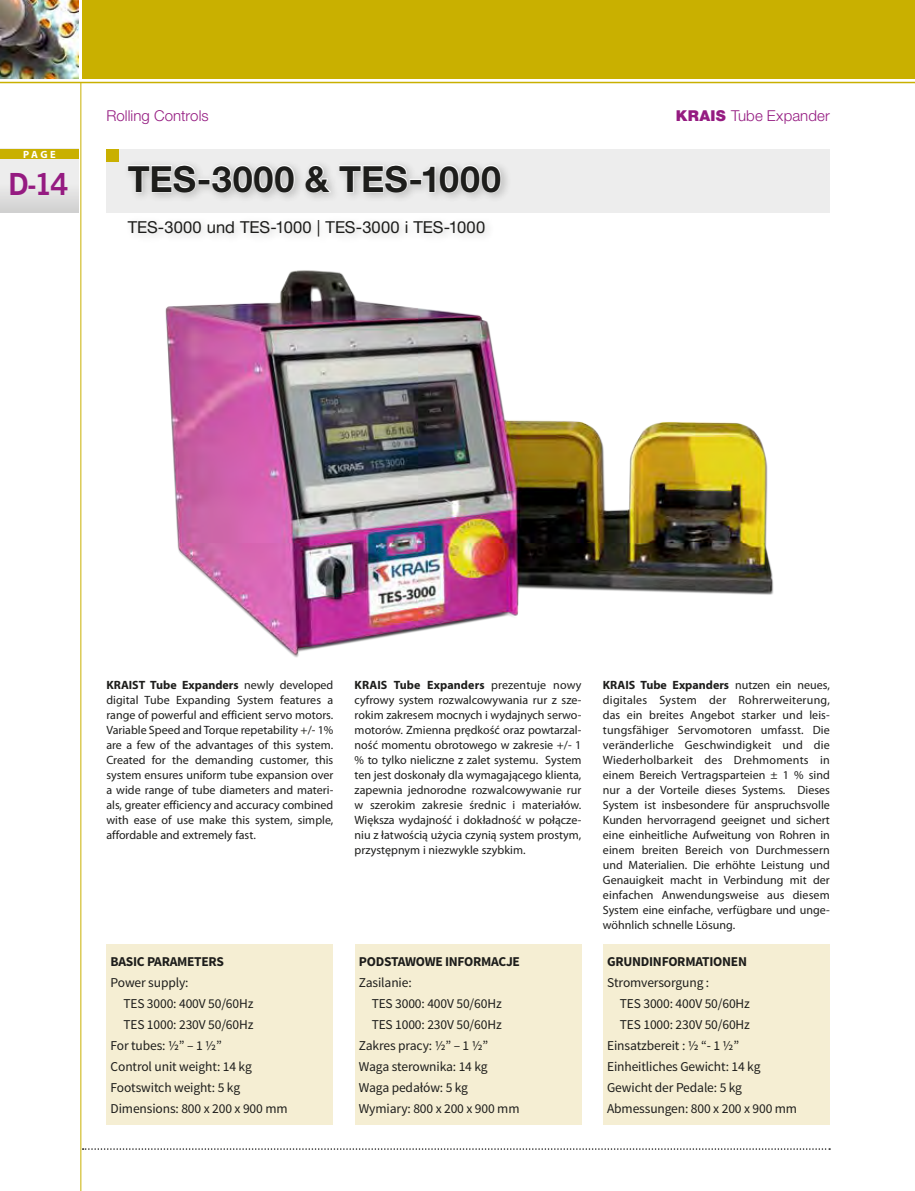
<style>
.page{position:relative;width:915px;height:1191px;background:#fff}
.page>*{position:absolute;margin:0;border:0;box-sizing:border-box;transform-origin:0 0}
.t1{font:700 36px "Helvetica Neue LT Pro";letter-spacing:.01em;color:#1d1d1b}
.t2{font:700 30px "News Goth EU";color:#951b81}
.t3{font:16.5px "Helvetica Neue LT Pro";color:#1d1d1b}
.t4{font:300 15px "Helvetica Neue LT Pro";letter-spacing:.005em;color:#951b81}
.t5{font:13.5px "Source Sans Pro";letter-spacing:-.01em;color:#1d1d1b}
.t6{font:700 13.5px "Source Sans Pro";letter-spacing:-.02em;color:#1d1d1b}
.t7{font:12px/15px "Myriad Pro";color:#1d1d1b;text-align:justify}
.t8{font:700 10.5px "Myriad Pro";color:#fff}
.s1{font-weight:900}
.s2{font-weight:700}
</style>
<div class="page">
<svg style="left:83px;top:1148px;width:746px;height:1px"></svg>
<div style="left:106px;top:149px;width:723px;height:64px;background:#ededed"></div>
<svg style="left:0;top:158px;width:79px;height:55px;background:#e4e3e0"></svg>
<div style="left:83px;top:0;width:831px;height:79px;background:#c9b000"></div>
<img style="left:0;top:0;width:79px;height:79px">
<div style="left:0;top:149px;width:79px;height:9px;background:#c9b000"></div>
<div style="left:106px;top:149px;width:13px;height:13px;background:#c9b000"></div>
<hr style="left:80px;top:82px;width:1px;height:1109px;background:#c9b000">
<hr style="left:0;top:82px;width:914px;height:1px;background:#c9b000">
<img style="left:165px;top:270px;width:609px;height:388px">
<div style="left:123px;top:159px;width:389px;height:87px;background:#1d1d1b;opacity:.25"></div>
<svg style="left:127px;top:164px;width:70px;height:30px"></svg>
<div style="left:198px;top:179px;width:12px;height:6px;border:2px solid #fff"></div>
<svg style="left:211px;top:164px;width:84px;height:30px"></svg>
<svg style="left:304px;top:164px;width:104px;height:30px"></svg>
<div style="left:409px;top:179px;width:13px;height:6px;border:2px solid #fff"></div>
<svg style="left:421px;top:164px;width:80px;height:30px"></svg>
<div style="left:106px;top:944px;width:227px;height:180px;background:#f5eed3"></div>
<div style="left:354px;top:944px;width:227px;height:180px;background:#f5eed3"></div>
<div style="left:602px;top:944px;width:227px;height:180px;background:#f5eed3"></div>
<p class="t8" style="left:23px;top:147px;width:34px">PAGE</p>
<h2 class="t2" style="left:8px;top:165px;width:62px">D-14</h2>
<p class="t4" style="left:106px;top:106px;width:104px">Rolling Controls</p>
<p class="t4" style="left:675px;top:106px;width:156px"><span class="s1">KRAIS</span> Tube Expander</p>
<h1 class="t1" style="left:128px;top:156px;width:375px">TES-3000 &amp; TES-1000</h1>
<h3 class="t3" style="left:128px;top:217px;width:359px">TES-3000 und TES-1000 | TES-3000 i TES-1000</h3>
<p class="t7" style="left:106px;top:677px;width:228px"><span class="s2">KRAIST Tube Expanders</span> newly developed digital Tube Expanding System features a range of powerful and efficient servo motors.<br>Variable Speed and Torque repetability +/- 1% are a few of the advantages of this system.<br>Created for the demanding customer, this system ensures uniform tube expansion over a wide range of tube diameters and materi&shy;als, greater efficiency and accuracy combined with ease of use make this system, simple, affordable and extremely fast.</p>
<p class="t7" style="left:602px;top:677px;width:228px"><span class="s2">KRAIS Tube Expanders</span> nutzen ein neues, digitales System der Rohrerweiterung, das ein breites Angebot starker und leis&shy;tungsfähiger Servomotoren umfasst. Die veränderliche Geschwindigkeit und die Wiederholbarkeit des Drehmoments in einem Bereich Vertragsparteien ± 1 % sind nur a der Vorteile dieses Systems. Dieses System ist insbesondere für anspruchsvolle Kunden hervorragend geeignet und sichert eine einheitliche Aufweitung von Rohren in einem breiten Bereich von Durchmessern und Materialien. Die erhöhte Leistung und Genauigkeit macht in Verbindung mit der einfachen Anwendungsweise aus diesem System eine einfache, verfügbare und unge&shy;wöhnlich schnelle Lösung.</p>
<p class="t7" style="left:354px;top:677px;width:228px"><span class="s2">KRAIS Tube Expanders</span> prezentuje nowy cyfrowy system rozwalcowywania rur z sze&shy;rokim zakresem mocnych i wydajnych serwo&shy;motorów. Zmienna prędkość oraz powtarzal&shy;ność momentu obrotowego w zakresie +/- 1 % to tylko nieliczne z zalet systemu. System ten jest doskonały dla wymagającego klienta, zapewnia jednorodne rozwalcowywanie rur w szerokim zakresie średnic i materiałów.<br>Większa wydajność i dokładność w połącze&shy;niu z łatwością użycia czynią system prostym, przystępnym i niezwykle szybkim.</p>
<p class="t6" style="left:111px;top:952px;width:115px">BASIC PARAMETERS</p>
<p class="t5" style="left:111px;top:974px;width:79px">Power supply:</p>
<p class="t5" style="left:123px;top:995px;width:131px">TES 3000: 400V 50/60Hz</p>
<p class="t5" style="left:123px;top:1016px;width:131px">TES 1000: 230V 50/60Hz</p>
<p class="t5" style="left:111px;top:1037px;width:113px">For tubes: ½” – 1 ½”</p>
<p class="t5" style="left:111px;top:1058px;width:143px">Control unit weight: 14 kg</p>
<p class="t5" style="left:111px;top:1079px;width:131px">Footswitch weight: 5 kg</p>
<p class="t5" style="left:111px;top:1100px;width:178px">Dimensions: 800 x 200 x 900 mm</p>
<p class="t6" style="left:359px;top:952px;width:162px">PODSTAWOWE INFORMACJE</p>
<p class="t5" style="left:359px;top:974px;width:54px">Zasilanie:</p>
<p class="t5" style="left:371px;top:995px;width:131px">TES 3000: 400V 50/60Hz</p>
<p class="t5" style="left:371px;top:1016px;width:131px">TES 1000: 230V 50/60Hz</p>
<p class="t5" style="left:359px;top:1037px;width:131px">Zakres pracy: ½” – 1 ½”</p>
<p class="t5" style="left:359px;top:1058px;width:130px">Waga sterownika: 14 kg</p>
<p class="t5" style="left:359px;top:1079px;width:111px">Waga pedałów: 5 kg</p>
<p class="t5" style="left:359px;top:1100px;width:162px">Wymiary: 800 x 200 x 900 mm</p>
<p class="t6" style="left:607px;top:952px;width:141px">GRUNDINFORMATIONEN</p>
<p class="t5" style="left:607px;top:974px;width:104px">Stromversorgung :</p>
<p class="t5" style="left:619px;top:995px;width:131px">TES 3000: 400V 50/60Hz</p>
<p class="t5" style="left:619px;top:1016px;width:131px">TES 1000: 230V 50/60Hz</p>
<p class="t5" style="left:607px;top:1037px;width:133px">Einsatzbereit : ½ “- 1 ½”</p>
<p class="t5" style="left:607px;top:1058px;width:155px">Einheitliches Gewicht: 14 kg</p>
<p class="t5" style="left:607px;top:1079px;width:136px">Gewicht der Pedale: 5 kg</p>
<p class="t5" style="left:607px;top:1100px;width:191px">Abmessungen: 800 x 200 x 900 mm</p>
</div>
